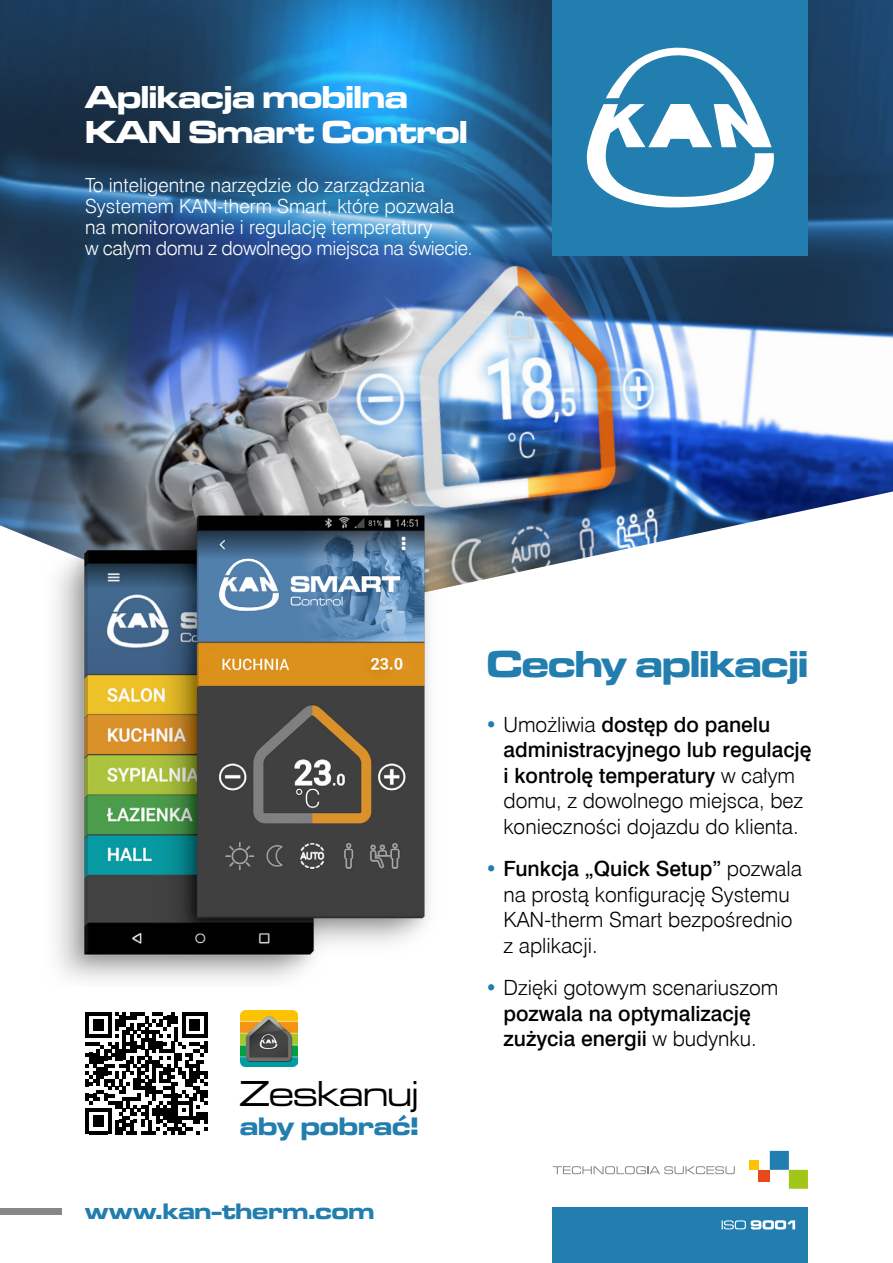
<style>
.page{position:relative;width:893px;height:1263px;background:#fff}
.page>*{position:absolute;margin:0;border:0;box-sizing:border-box;transform-origin:0 0}
.t1{font:39px "Microgramma D Bol Ext";letter-spacing:-.015em;color:#227eae}
.t2{font:37.5px "Microgramma D Med Ext";color:#000}
.t3{font:33px/35.5px "Microgramma D Bol Ext";letter-spacing:-.015em;color:#fff}
.t4{font:26.25px "Microgramma D Bol Ext";color:#227eae}
.t5{font:23.4px "Microgramma D Bol Ext";color:#227eae}
.t6{font:21px/25.5px "Swis 721 Md EU";color:#000}
.t7{font:21px/25.5px "Swis 721 Lt EU";color:#000}
.t8{font:19.5px/21px "Swis 721 Lt EU";color:#fff}
.s1{color:#227eae}
.s2{font-family:"Swis 721 Lt EU"}
</style>
<div class="page">
<img style="left:0;top:0;width:893px;height:585px">
<img style="left:241px;top:1010px;width:57px;height:57px">
<div style="left:553px;top:0;width:255px;height:255px;background:#227eae"></div>
<svg style="left:586px;top:47px;width:188px;height:161px"></svg>
<div style="left:553px;top:1208px;width:255px;height:55px;background:#227eae"></div>
<svg style="left:722px;top:1220px;width:73px;height:10px"></svg>
<div style="left:758px;top:1170px;width:12px;height:11px;background:#e84919"></div>
<div style="left:749px;top:1160px;width:9px;height:10px;background:#fdc300"></div>
<div style="left:789px;top:1170px;width:19px;height:19px;background:#a2c617"></div>
<div style="left:770px;top:1151px;width:19px;height:19px;background:#227eae"></div>
<svg style="left:553px;top:1166px;width:182px;height:8px"></svg>
<div style="left:0;top:1208px;width:61px;height:6px;background:#878787"></div>
<svg style="left:85px;top:1012px;width:123px;height:122px"></svg>
<img style="left:43px;top:489px;width:415px;height:492px">
<h3 class="t3" style="left:85px;top:79px;width:384px">Aplikacja mobilna<br>KAN Smart Control</h3>
<p class="t8" style="left:85px;top:175px;width:389px">To inteligentne narzędzie do zarządzania Systemem KAN-therm Smart, które pozwala na monitorowanie i regulację temperatury<br>w całym domu z dowolnego miejsca na świecie.</p>
<h2 class="t2" style="left:240px;top:1070px;width:180px">Zeskanuj</h2>
<p class="t4" style="left:240px;top:1108px;width:181px">aby pobrać!</p>
<p class="t5" style="left:85px;top:1195px;width:291px">www.kan-therm.com</p>
<h1 class="t1" style="left:487px;top:637px;width:323px">Cechy aplikacji</h1>
<p class="t6" style="left:503px;top:713px;width:310px;text-indent:-17px"><span class="s1">•</span> <span class="s2">Umożliwia</span> dostęp do panelu administracyjnego lub regulację i kontrolę temperatury <span class="s2">w całym</span></p>
<p class="t7" style="left:503px;top:788px;width:301px">domu, z dowolnego miejsca, bez konieczności dojazdu do klienta.</p>
<p class="t6" style="left:486px;top:857px;width:317px"><span class="s1">•</span> Funkcja „Quick Setup” <span class="s2">pozwala</span></p>
<p class="t7" style="left:503px;top:882px;width:291px">na prostą konfigurację Systemu<br>KAN-therm Smart bezpośrednio z aplikacji.</p>
<p class="t7" style="left:486px;top:975px;width:293px"><span class="s1">•</span> Dzięki gotowym scenariuszom</p>
<p class="t6" style="left:503px;top:1001px;width:255px">pozwala na optymalizację zużycia energii <span class="s2">w budynku.</span></p>
</div>
